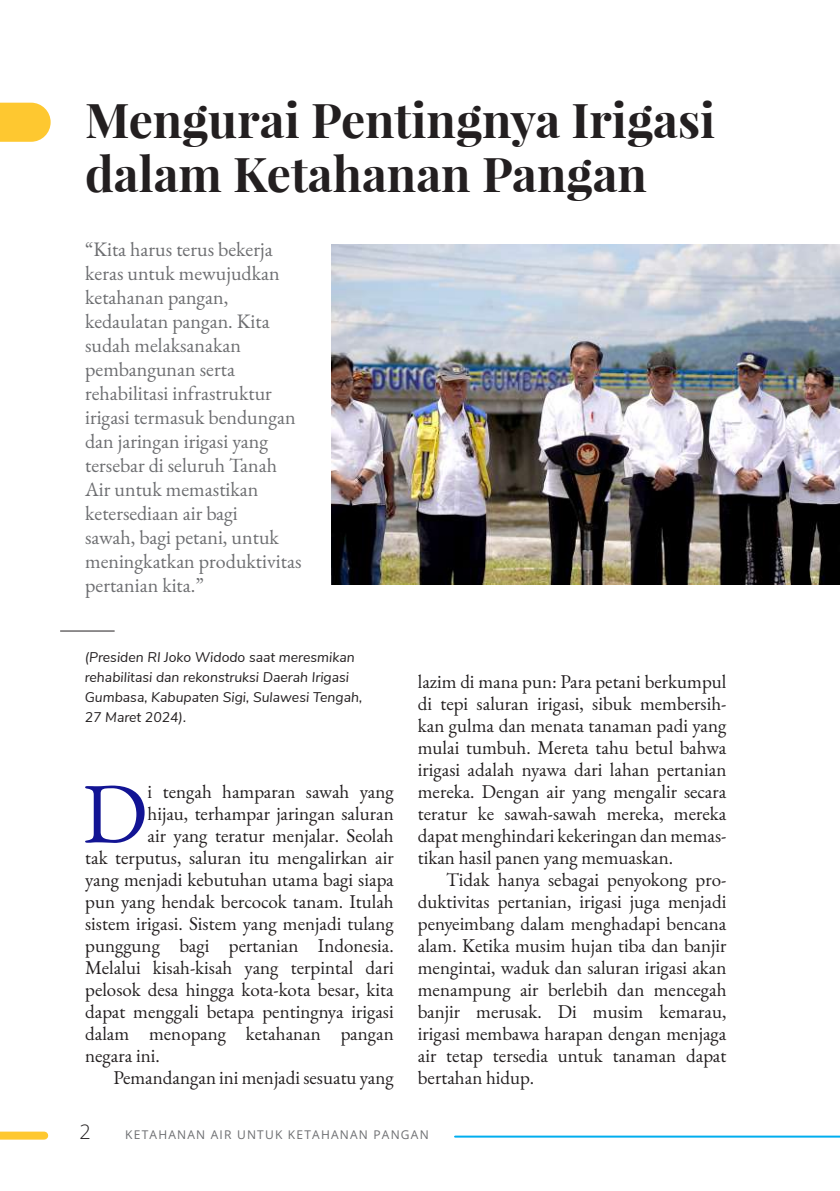
<style>
.page{position:relative;width:840px;height:1191px;background:#fff}
.page>*{position:absolute;margin:0;border:0;box-sizing:border-box;transform-origin:0 0}
.t1{font:86px "EB Garamond";color:#121494}
.t2{font:700 48px/54px "Playfair Display";color:#231f20}
.t3{font:20px/24px "EB Garamond";color:#6c6d70}
.t4{font:300 20px "Open Sans";color:#231f20}
.t5{font:19px/22px "EB Garamond";color:#231f20;text-align:justify}
.t6{font:italic 14px/20px "Nunito Sans";color:#231f20}
.t7{font:12px "Open Sans";letter-spacing:.1em;color:#6c6d70}
</style>
<div class="page">
<div style="left:0;top:1131px;width:44px;height:8px;background:#fec830"></div>
<hr style="left:455px;top:1135px;width:384px;height:2px;background:#00aeef">
<img style="left:331px;top:245px;width:508px;height:339px">
<hr style="left:839px;top:839px;width:1px;height:296px;background:#a8a9ad">
<hr style="left:60px;top:630px;width:55px;height:1px;background:#231f20">
<svg style="left:0;top:103px;width:51px;height:39px"></svg>
<h2 class="t2" style="left:85px;top:93px;width:631px">Mengurai Pentingnya Irigasi dalam Ketahanan Pangan</h2>
<p class="t3" style="left:85px;top:237px;width:218px">“Kita harus terus bekerja keras untuk mewujudkan ketahanan pangan, kedaulatan pangan. Kita sudah melaksanakan pembangunan serta rehabilitasi infrastruktur irigasi termasuk bendungan dan jaringan irigasi yang tersebar di seluruh Tanah<br>Air untuk memastikan ketersediaan air bagi<br>sawah, bagi petani, untuk meningkatkan produktivitas pertanian kita.”</p>
<p class="t6" style="left:85px;top:646px;width:279px">(Presiden RI Joko Widodo saat meresmikan rehabilitasi dan rekonstruksi Daerah Irigasi Gumbasa, Kabupaten Sigi, Sulawesi Tengah, 27 Maret 2024).</p>
<h1 class="t1" style="left:83px;top:757px;width:66px">D</h1>
<p class="t5" style="left:147px;top:781px;width:247px">i tengah hamparan sawah yang</p>
<p class="t5" style="left:147px;top:803px;width:247px">hijau, terhampar jaringan saluran</p>
<p class="t5" style="left:147px;top:825px;width:247px">air yang teratur menjalar. Seolah</p>
<p class="t5" style="left:85px;top:847px;width:310px">tak terputus, saluran itu mengalirkan air</p>
<p class="t5" style="left:85px;top:869px;width:310px">yang menjadi kebutuhan utama bagi siapa</p>
<p class="t5" style="left:85px;top:891px;width:310px">pun yang hendak bercocok tanam. Itulah</p>
<p class="t5" style="left:85px;top:913px;width:310px">sistem irigasi. Sistem yang menjadi tulang</p>
<p class="t5" style="left:85px;top:935px;width:310px">punggung bagi pertanian Indonesia.</p>
<p class="t5" style="left:85px;top:957px;width:310px">Melalui kisah-kisah yang terpintal dari</p>
<p class="t5" style="left:85px;top:979px;width:310px">pelosok desa hingga kota-kota besar, kita</p>
<p class="t5" style="left:85px;top:1001px;width:310px">dapat menggali betapa pentingnya irigasi</p>
<p class="t5" style="left:85px;top:1023px;width:310px">dalam menopang ketahanan pangan</p>
<p class="t5" style="left:85px;top:1045px;width:76px">negara ini.</p>
<p class="t5" style="left:113px;top:1067px;width:281px">Pemandangan ini menjadi sesuatu yang</p>
<p class="t5" style="left:417px;top:671px;width:310px">lazim di mana pun: Para petani berkumpul di tepi saluran irigasi, sibuk membersih&shy;kan gulma dan menata tanaman padi yang mulai tumbuh. Mereta tahu betul bahwa irigasi adalah nyawa dari lahan pertanian mereka. Dengan air yang mengalir secara teratur ke sawah-sawah mereka, mereka dapat menghindari kekeringan dan memas&shy;tikan hasil panen yang memuaskan.</p>
<p class="t5" style="left:417px;top:869px;width:310px;text-indent:28px">Tidak hanya sebagai penyokong pro&shy;duktivitas pertanian, irigasi juga menjadi penyeimbang dalam menghadapi bencana alam. Ketika musim hujan tiba dan banjir mengintai, waduk dan saluran irigasi akan menampung air berlebih dan mencegah banjir merusak. Di musim kemarau, irigasi membawa harapan dengan menjaga air tetap tersedia untuk tanaman dapat bertahan hidup.</p>
<p class="t4" style="left:79px;top:1118px;width:13px">2</p>
<p class="t7" style="left:125px;top:1126px;width:305px">KETAHANAN AIR UNTUK KETAHANAN PANGAN</p>
</div>
